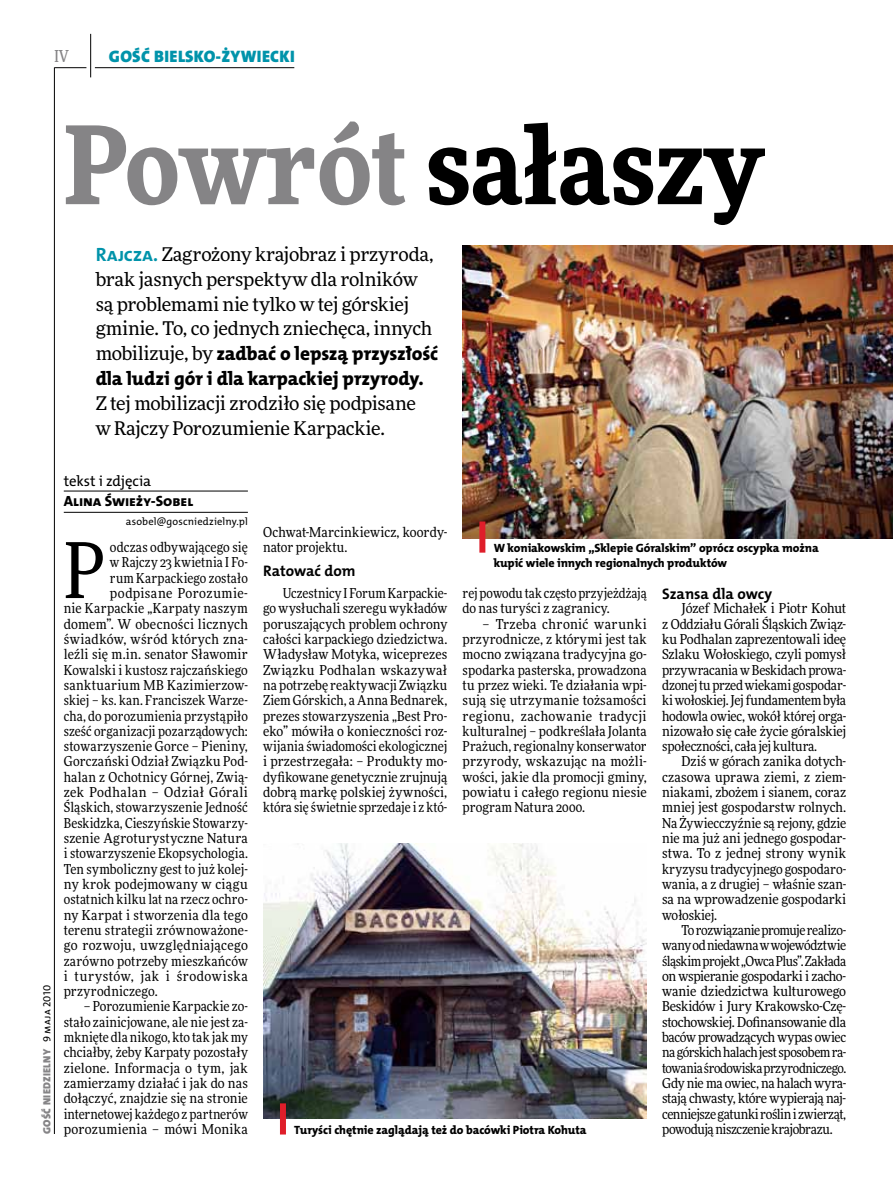
<style>
.page{position:relative;width:893px;height:1191px;background:#fff}
.page>*{position:absolute;margin:0;border:0;box-sizing:border-box;transform-origin:0 0}
.t1{font:900 108px "Freeday Narrow";color:#000}
.t2{font:76.95px "Freeday Narrow News";color:#000}
.t3{font:19.35px/24.9px "The Mix HP8 Ex Bld";letter-spacing:-.01em;color:#000}
.t4{font:18.9px/24.9px "Freeday News";letter-spacing:-.015em;color:#000}
.t5{font:16.65px "The Mix HP9 Blk";letter-spacing:.02em;color:#0093aa}
.t6{font:500 16.5px "Freeday Narrow";color:#858486;scale:.9 1}
.t7{font:15.3px "The Mix HP7 Bld";color:#000}
.t8{font:14.85px "The Mix HP8 Ex Bld";color:#000}
.t9{font:14.85px "The Mix HP5 Plain";letter-spacing:-.01em;color:#000}
.t10{font:13.65px/15.3px "Freeday Narrow News";letter-spacing:.01em;color:#000;text-align:justify}
.t11{font:13.65px "Freeday Narrow News";letter-spacing:.03em;color:#000}
.t12{font:13.65px "Freeday Narrow News";letter-spacing:.035em;color:#000}
.t13{font:13.65px "Freeday Narrow News";letter-spacing:.04em;color:#000}
.t14{font:12px/15.3px "The Mix HP8 Ex Bld";letter-spacing:-.005em;color:#000}
.t15{font:10.5px "The Mix HP5 Plain";letter-spacing:.01em;color:#000}
.t16{font:10.5px "The Mix HP9 Blk";letter-spacing:.025em;color:#858486}
.s1{color:#858486}
.s2{font-family:"The Mix HP7 Bld";font-size:19.35px;color:#0093aa}
.s3{font-family:"Freeday News";font-size:18.9px}
.s4{font-family:"The Mix HP5 Plain";color:#000}
</style>
<div class="page">
<hr style="left:54px;top:67px;width:1px;height:1067px;background:#000">
<hr style="left:90px;top:34px;width:1px;height:43px;background:#000">
<hr style="left:54px;top:67px;width:32px;height:1px;background:#000">
<hr style="left:95px;top:67px;width:199px;height:1px;background:#000">
<hr style="left:64px;top:491px;width:184px;height:1px;background:#000">
<hr style="left:64px;top:512px;width:184px;height:1px;background:#000">
<img style="left:463px;top:246px;width:430px;height:292px">
<img style="left:263px;top:843px;width:384px;height:275px">
<div style="left:479px;top:521px;width:6px;height:31px;background:#df1e2a"></div>
<div style="left:280px;top:1103px;width:6px;height:31px;background:#df1e2a"></div>
<p class="t6" style="left:54px;top:46px;width:17px">IV</p>
<p class="t5" style="left:109px;top:46px;width:187px">GOŚĆ BIELSKO-ŻYWIECKI</p>
<h1 class="t1" style="left:64px;top:95px;width:701px"><span class="s1">Powrót</span> sałaszy</h1>
<h3 class="t4" style="left:96px;top:241px;width:339px"><span class="s2">Rajcza.</span> Zagrożony krajobraz i przyroda, brak jasnych perspektyw dla rolników są problemami nie tylko w tej górskiej gminie. To, co jednych zniechęca, innych</h3>
<h3 class="t3" style="left:96px;top:341px;width:344px"><span class="s3">mobilizuje, by</span> zadbać o lepszą przyszłość dla ludzi gór i dla karpackiej przyrody.</h3>
<h3 class="t4" style="left:96px;top:391px;width:322px">Z tej mobilizacji zrodziło się podpisane w Rajczy Porozumienie Karpackie.</h3>
<p class="t16" style="left:40px;top:1134px;width:150px;rotate:-90deg">GOŚĆ NIEDZIELNY <span class="s4">9 maja 2010</span></p>
<p class="t9" style="left:64px;top:471px;width:89px">tekst i zdjęcia</p>
<p class="t8" style="left:64px;top:491px;width:131px">Alina Świeży-Sobel</p>
<p class="t15" style="left:126px;top:515px;width:123px">asobel@goscniedzielny.pl</p>
<h2 class="t2" style="left:64px;top:523px;width:43px">P</h2>
<p class="t10" style="left:110px;top:539px;width:139px">odczas odbywającego się</p>
<p class="t10" style="left:110px;top:555px;width:139px">w Rajczy 23 kwietnia I Fo-</p>
<p class="t10" style="left:110px;top:570px;width:139px">rum Karpackiego zostało</p>
<p class="t11" style="left:110px;top:585px;width:139px">podpisane Porozumie-</p>
<p class="t10" style="left:64px;top:600px;width:186px">nie Karpackie „Karpaty naszym</p>
<p class="t10" style="left:64px;top:616px;width:186px">domem”. W obecności licznych</p>
<p class="t11" style="left:64px;top:630px;width:186px">świadków, wśród których zna-</p>
<p class="t10" style="left:64px;top:646px;width:186px">leźli się m.in. senator Sławomir</p>
<p class="t10" style="left:64px;top:662px;width:186px">Kowalski i kustosz rajczańskiego</p>
<p class="t10" style="left:64px;top:677px;width:186px">sanktuarium MB Kazimierzow-</p>
<p class="t10" style="left:64px;top:692px;width:186px">skiej – ks. kan. Franciszek Warze-</p>
<p class="t10" style="left:64px;top:708px;width:186px">cha, do porozumienia przystąpiło</p>
<p class="t10" style="left:64px;top:723px;width:186px">sześć organizacji pozarządowych:</p>
<p class="t10" style="left:64px;top:738px;width:186px">stowarzyszenie Gorce – Pieniny,</p>
<p class="t10" style="left:64px;top:754px;width:186px">Gorczański Odział Związku Pod-</p>
<p class="t10" style="left:64px;top:769px;width:186px">halan z Ochotnicy Górnej, Zwią-</p>
<p class="t12" style="left:64px;top:784px;width:186px">zek Podhalan – Odział Górali</p>
<p class="t10" style="left:64px;top:799px;width:186px">Śląskich, stowarzyszenie Jedność</p>
<p class="t10" style="left:64px;top:815px;width:186px">Beskidzka, Cieszyńskie Stowarzy-</p>
<p class="t10" style="left:64px;top:830px;width:186px">szenie Agroturystyczne Natura</p>
<p class="t10" style="left:64px;top:845px;width:186px">i stowarzyszenie Ekopsychologia.</p>
<p class="t10" style="left:64px;top:861px;width:186px">Ten symboliczny gest to już kolej-</p>
<p class="t10" style="left:64px;top:876px;width:186px">ny krok podejmowany w ciągu</p>
<p class="t10" style="left:64px;top:891px;width:186px">ostatnich kilku lat na rzecz ochro-</p>
<p class="t10" style="left:64px;top:907px;width:186px">ny Karpat i stworzenia dla tego</p>
<p class="t10" style="left:64px;top:922px;width:186px">terenu strategii zrównoważone-</p>
<p class="t10" style="left:64px;top:937px;width:186px">go rozwoju, uwzględniającego</p>
<p class="t10" style="left:64px;top:953px;width:186px">zarówno potrzeby mieszkańców</p>
<p class="t13" style="left:64px;top:967px;width:186px">i turystów, jak i środowiska</p>
<p class="t10" style="left:64px;top:983px;width:95px">przyrodniczego.</p>
<p class="t10" style="left:64px;top:998px;width:186px;text-indent:20px">– Porozumienie Karpackie zo&shy;stało zainicjowane, ale nie jest za&shy;mknięte dla nikogo, kto tak jak my chciałby, żeby Karpaty pozostały zielone. Informacja o tym, jak zamierzamy działać i jak do nas dołączyć, znajdzie się na stronie internetowej każdego z partnerów porozumienia – mówi Monika</p>
<p class="t10" style="left:263px;top:524px;width:186px">Ochwat-Marcinkiewicz, koordy&shy;nator projektu.</p>
<p class="t7" style="left:263px;top:561px;width:94px">Ratować dom</p>
<p class="t10" style="left:263px;top:585px;width:186px;text-indent:20px">Uczestnicy I Forum Karpackie&shy;go wysłuchali szeregu wykładów poruszających problem ochrony całości karpackiego dziedzictwa.<br>Władysław Motyka, wiceprezes Związku Podhalan wskazywał na potrzebę reaktywacji Związku Ziem Górskich, a Anna Bednarek, prezes stowarzyszenia „Best Pro&shy;eko” mówiła o konieczności roz&shy;wijania świadomości ekologicznej i przestrzegała: – Produkty mo&shy;dyfikowane genetycznie zrujnują dobrą markę polskiej żywności, która się świetnie sprzedaje i z któ-</p>
<p class="t10" style="left:463px;top:585px;width:186px">rej powodu tak często przyjeżdżają do nas turyści z zagranicy.</p>
<p class="t14" style="left:494px;top:540px;width:327px">W koniakowskim „Sklepie Góralskim” oprócz oscypka można kupić wiele innych regionalnych produktów</p>
<p class="t7" style="left:662px;top:583px;width:111px">Szansa dla owcy</p>
<p class="t10" style="left:662px;top:600px;width:186px;text-indent:20px">Józef Michałek i Piotr Kohut z Oddziału Górali Śląskich Związ&shy;ku Podhalan zaprezentowali ideę Szlaku Wołoskiego, czyli pomysł przywracania w Beskidach prowa&shy;dzonej tu przed wiekami gospodar&shy;ki wołoskiej. Jej fundamentem była hodowla owiec, wokół której orga&shy;nizowało się całe życie góralskiej społeczności, cała jej kultura.</p>
<p class="t10" style="left:662px;top:754px;width:186px;text-indent:20px">Dziś w górach zanika dotych&shy;czasowa uprawa ziemi, z ziem&shy;niakami, zbożem i sianem, coraz mniej jest gospodarstw rolnych.<br>Na Żywiecczyźnie są rejony, gdzie nie ma już ani jednego gospodar&shy;stwa. To z jednej strony wynik kryzysu tradycyjnego gospodaro&shy;wania, a z drugiej – właśnie szan&shy;sa na wprowadzenie gospodarki wołoskiej.</p>
<p class="t10" style="left:662px;top:922px;width:186px;text-indent:20px">To rozwiązanie promuje realizo&shy;wany od niedawna w województwie śląskim projekt „Owca Plus”. Zakłada on wspieranie gospodarki i zacho&shy;wanie dziedzictwa kulturowego Beskidów i Jury Krakowsko-Czę&shy;stochowskiej. Dofinansowanie dla baców prowadzących wypas owiec na górskich halach jest sposobem ra&shy;towania środowiska przyrodniczego.<br>Gdy nie ma owiec, na halach wyra&shy;stają chwasty, które wypierają naj&shy;cenniejsze gatunki roślin i zwierząt, powodują niszczenie krajobrazu.</p>
<p class="t10" style="left:463px;top:616px;width:186px;text-indent:20px">– Trzeba chronić warunki przyrodnicze, z którymi jest tak mocno związana tradycyjna go&shy;spodarka pasterska, prowadzona tu przez wieki. Te działania wpi&shy;sują się utrzymanie tożsamości regionu, zachowanie tradycji kulturalnej – podkreślała Jolanta Prażuch, regionalny konserwator przyrody, wskazując na możli&shy;wości, jakie dla promocji gminy, powiatu i całego regionu niesie program Natura 2000.</p>
<p class="t14" style="left:294px;top:1122px;width:294px">Turyści chętnie zaglądają też do bacówki Piotra Kohuta</p>
</div>
